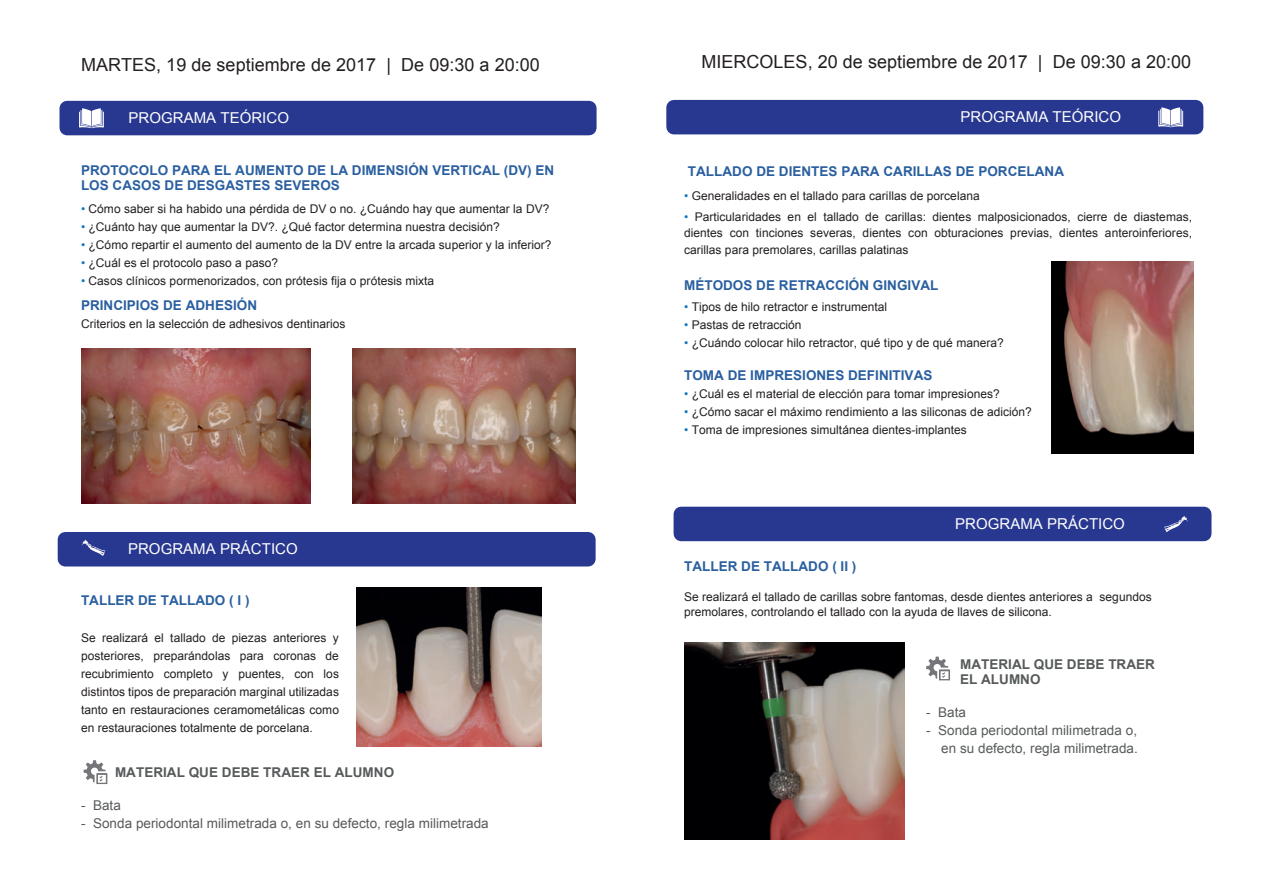
<style>
.page{position:relative;width:1263px;height:893px;background:#fff}
.page>*{position:absolute;margin:0;border:0;box-sizing:border-box;transform-origin:0 0}
.t1{font:18px "Arial";color:#231f20}
.t2{font:15px "Arial";color:#fff}
.t3{font:700 13.5px/15px "Arial";color:#2a5fa0}
.t4{font:13.5px/18px "Arial";color:#575a5b;text-align:right}
.t5{font:700 13.5px/15px "Arial";color:#575a5b}
.t6{font:12px/18px "Arial";color:#231f20;text-align:justify}
.s1{color:#1074bc}
</style>
<div class="page">
<div style="left:60px;top:101px;width:537px;height:34px;background:#283890"></div>
<svg style="left:79px;top:108px;width:25px;height:20px"></svg>
<div style="left:58px;top:532px;width:538px;height:34px;background:#283890"></div>
<img style="left:81px;top:349px;width:229px;height:154px">
<img style="left:352px;top:349px;width:224px;height:154px">
<img style="left:357px;top:587px;width:184px;height:159px">
<div style="left:666px;top:100px;width:537px;height:34px;background:#283890"></div>
<svg style="left:1158px;top:107px;width:25px;height:20px"></svg>
<img style="left:1052px;top:261px;width:141px;height:193px">
<div style="left:674px;top:507px;width:537px;height:34px;background:#283890"></div>
<svg style="left:926px;top:657px;width:24px;height:23px"></svg>
<svg style="left:82px;top:540px;width:23px;height:16px"></svg>
<svg style="left:84px;top:760px;width:23px;height:24px"></svg>
<svg style="left:1164px;top:516px;width:24px;height:16px"></svg>
<img style="left:685px;top:642px;width:219px;height:198px">
<h1 class="t1" style="left:81px;top:53px;width:460px">MARTES, 19 de septiembre de 2017 | De 09:30 a 20:00</h1>
<p class="t2" style="left:129px;top:108px;width:162px">PROGRAMA TEÓRICO</p>
<p class="t3" style="left:81px;top:163px;width:475px">PROTOCOLO PARA EL AUMENTO DE LA DIMENSIÓN VERTICAL (DV) EN<br>LOS CASOS DE DESGASTES SEVEROS</p>
<p class="t6" style="left:81px;top:200px;width:470px"><span class="s1">•</span> Cómo saber si ha habido una pérdida de DV o no. ¿Cuándo hay que aumentar la DV?</p>
<p class="t6" style="left:81px;top:218px;width:420px"><span class="s1">•</span> ¿Cuánto hay que aumentar la DV?. ¿Qué factor determina nuestra decisión?</p>
<p class="t6" style="left:81px;top:236px;width:472px"><span class="s1">•</span> ¿Cómo repartir el aumento del aumento de la DV entre la arcada superior y la inferior?</p>
<p class="t6" style="left:81px;top:254px;width:199px"><span class="s1">•</span> ¿Cuál es el protocolo paso a paso?</p>
<p class="t6" style="left:81px;top:272px;width:355px"><span class="s1">•</span> Casos clínicos pormenorizados, con prótesis fija o prótesis mixta</p>
<p class="t3" style="left:81px;top:298px;width:178px">PRINCIPIOS DE ADHESIÓN</p>
<p class="t6" style="left:81px;top:315px;width:266px">Criterios en la selección de adhesivos dentinarios</p>
<p class="t2" style="left:128px;top:539px;width:171px">PROGRAMA PRÁCTICO</p>
<p class="t3" style="left:81px;top:593px;width:170px">TALLER DE TALLADO ( I )</p>
<p class="t6" style="left:81px;top:629px;width:259px">Se realizará el tallado de piezas anteriores y posteriores, preparándolas para coronas de recubrimiento completo y puentes, con los distintos tipos de preparación marginal utilizadas tanto en restauraciones ceramometálicas como en restauraciones totalmente de porcelana.</p>
<p class="t5" style="left:115px;top:765px;width:281px">MATERIAL QUE DEBE TRAER EL ALUMNO</p>
<p class="t4" style="left:81px;top:796px;width:41px">- Bata</p>
<p class="t4" style="left:81px;top:814px;width:409px">- Sonda periodontal milimetrada o, en su defecto, regla milimetrada</p>
<h1 class="t1" style="left:701px;top:50px;width:491px">MIERCOLES, 20 de septiembre de 2017 | De 09:30 a 20:00</h1>
<p class="t2" style="left:960px;top:107px;width:162px">PROGRAMA TEÓRICO</p>
<p class="t3" style="left:688px;top:164px;width:378px">TALLADO DE DIENTES PARA CARILLAS DE PORCELANA</p>
<p class="t6" style="left:684px;top:187px;width:297px"><span class="s1">•</span> Generalidades en el tallado para carillas de porcelana</p>
<p class="t6" style="left:684px;top:208px;width:509px;line-height:16.5px"><span class="s1">•</span> Particularidades en el tallado de carillas: dientes malposicionados, cierre de diastemas, dientes con tinciones severas, dientes con obturaciones previas, dientes anteroinferiores, carillas para premolares, carillas palatinas</p>
<p class="t3" style="left:684px;top:278px;width:256px">MÉTODOS DE RETRACCIÓN GINGIVAL</p>
<p class="t6" style="left:684px;top:298px;width:205px"><span class="s1">•</span> Tipos de hilo retractor e instrumental</p>
<p class="t6" style="left:684px;top:316px;width:119px"><span class="s1">•</span> Pastas de retracción</p>
<p class="t6" style="left:684px;top:334px;width:321px"><span class="s1">•</span> ¿Cuándo colocar hilo retractor, qué tipo y de qué manera?</p>
<p class="t3" style="left:684px;top:368px;width:250px">TOMA DE IMPRESIONES DEFINITIVAS</p>
<p class="t6" style="left:684px;top:385px;width:317px"><span class="s1">•</span> ¿Cuál es el material de elección para tomar impresiones?</p>
<p class="t6" style="left:684px;top:403px;width:349px"><span class="s1">•</span> ¿Cómo sacar el máximo rendimiento a las siliconas de adición?</p>
<p class="t6" style="left:684px;top:421px;width:284px"><span class="s1">•</span> Toma de impresiones simultánea dientes-implantes</p>
<p class="t2" style="left:955px;top:514px;width:171px">PROGRAMA PRÁCTICO</p>
<p class="t3" style="left:684px;top:559px;width:174px">TALLER DE TALLADO ( II )</p>
<p class="t6" style="left:684px;top:590px;width:469px;line-height:15px">Se realizará el tallado de carillas sobre fantomas, desde dientes anteriores a segundos premolares, controlando el tallado con la ayuda de llaves de silicona.</p>
<p class="t5" style="left:960px;top:657px;width:196px">MATERIAL QUE DEBE TRAER<br>EL ALUMNO</p>
<p class="t4" style="left:926px;top:703px;width:41px">- Bata</p>
<p class="t4" style="left:926px;top:721px;width:213px">- Sonda periodontal milimetrada o, en su defecto, regla milimetrada.</p>
</div>
